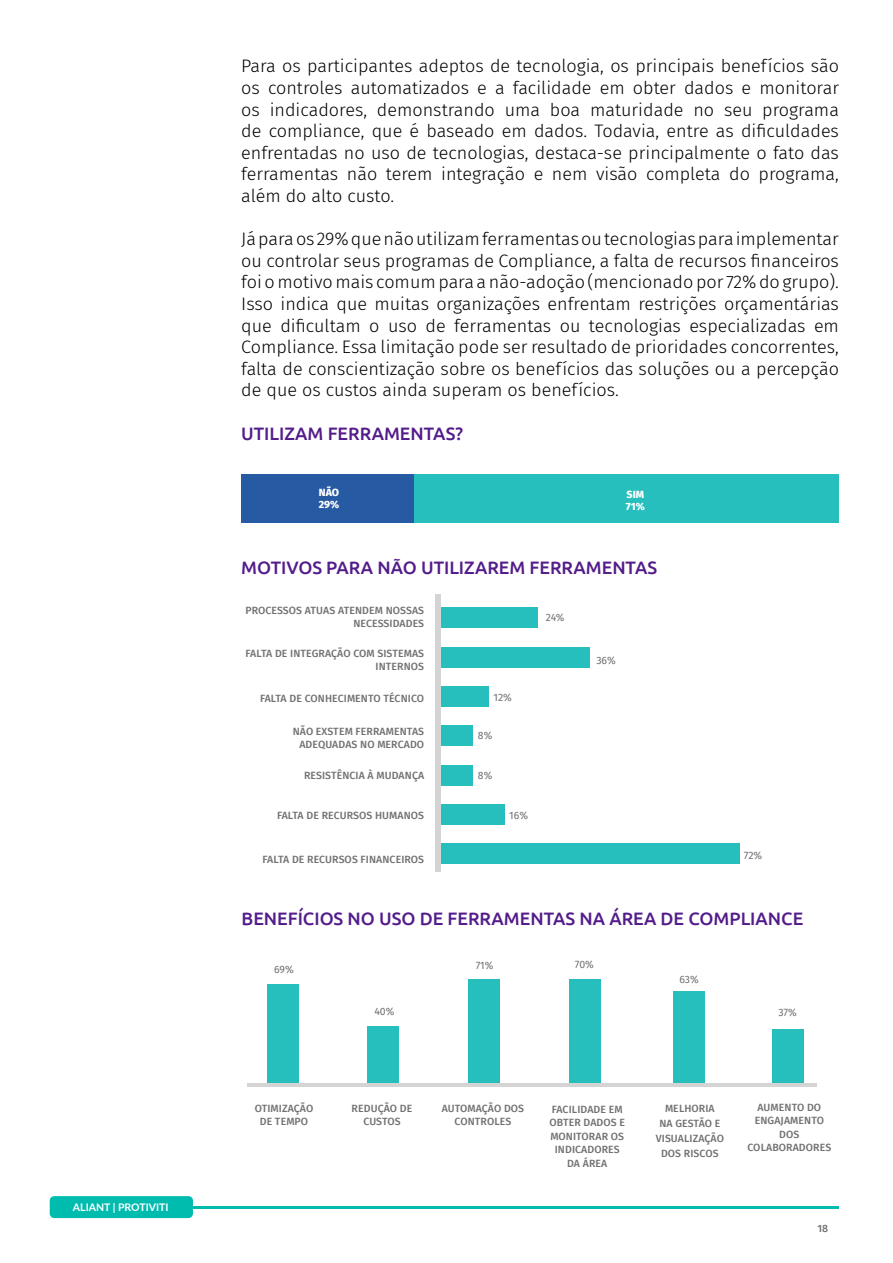
<style>
.page{position:relative;width:893px;height:1263px;background:#fff}
.page>*{position:absolute;margin:0;border:0;box-sizing:border-box;transform-origin:0 0}
.t1{font:300 18px/21.6px "Fira Sans";color:#000;text-align:justify}
.t2{font:500 18px "Ubuntu";color:#531c8a}
.t3{font:500 10.5px/13.5px "Fira Sans";letter-spacing:.01em;color:#707070;text-align:center}
.t4{font:10.5px "Fira Sans";letter-spacing:-.01em;color:#707070}
.t5{font:700 10.5px "Lato";color:#fff}
.t6{font:800 10.5px/12.6px "Fira Sans";letter-spacing:.005em;color:#fff}
</style>
<div class="page">
<hr style="left:54px;top:1206px;width:785px;height:3px;background:#00bcaf">
<div style="left:50px;top:1196px;width:143px;height:22px;background:#00bcaf;border-radius:4px"></div>
<div style="left:241px;top:475px;width:173px;height:48px;background:#265aa3"></div>
<div style="left:414px;top:475px;width:425px;height:48px;background:#26bfbd"></div>
<div style="left:439px;top:607px;width:99px;height:20px;background:#26bfbd"></div>
<div style="left:439px;top:647px;width:151px;height:21px;background:#26bfbd"></div>
<div style="left:440px;top:686px;width:49px;height:20px;background:#26bfbd"></div>
<div style="left:439px;top:725px;width:34px;height:21px;background:#26bfbd"></div>
<div style="left:439px;top:765px;width:34px;height:20px;background:#26bfbd"></div>
<div style="left:439px;top:804px;width:65px;height:21px;background:#26bfbd"></div>
<div style="left:439px;top:843px;width:300px;height:21px;background:#26bfbd"></div>
<div style="left:435px;top:594px;width:5px;height:278px;background:#d4d4d4"></div>
<div style="left:267px;top:984px;width:31px;height:99px;background:#26bfbd"></div>
<div style="left:367px;top:1026px;width:32px;height:57px;background:#26bfbd"></div>
<div style="left:468px;top:979px;width:32px;height:104px;background:#26bfbd"></div>
<div style="left:569px;top:979px;width:31px;height:104px;background:#26bfbd"></div>
<div style="left:673px;top:991px;width:32px;height:92px;background:#26bfbd"></div>
<div style="left:772px;top:1028px;width:32px;height:55px;background:#26bfbd"></div>
<hr style="left:248px;top:1083px;width:569px;height:4px;background:#d4d4d4">
<p class="t5" style="left:73px;top:1199px;width:97px">ALIANT | PROTIVITI</p>
<p class="t1" style="left:241px;top:55px;width:599px">Para os participantes adeptos de tecnologia, os principais benefícios são os controles automatizados e a facilidade em obter dados e monitorar os indicadores, demonstrando uma boa maturidade no seu programa de compliance, que é baseado em dados. Todavia, entre as dificuldades enfrentadas no uso de tecnologias, destaca-se principalmente o fato das ferramentas não terem integração e nem visão completa do programa, além do alto custo.</p>
<p class="t1" style="left:241px;top:228px;width:599px">Já para os 29% que não utilizam ferramentas ou tecnologias para implementar ou controlar seus programas de Compliance, a falta de recursos financeiros foi o motivo mais comum para a não-adoção (mencionado por 72% do grupo).<br>Isso indica que muitas organizações enfrentam restrições orçamentárias que dificultam o uso de ferramentas ou tecnologias especializadas em Compliance. Essa limitação pode ser resultado de prioridades concorrentes, falta de conscientização sobre os benefícios das soluções ou a percepção de que os custos ainda superam os benefícios.</p>
<p class="t2" style="left:241px;top:422px;width:223px">UTILIZAM FERRAMENTAS?</p>
<p class="t6" style="left:319px;top:485px;width:22px">NÃO<br>29%</p>
<p class="t6" style="left:626px;top:487px;width:20px">SIM<br>71%</p>
<p class="t2" style="left:241px;top:556px;width:418px">MOTIVOS PARA NÃO UTILIZAREM FERRAMENTAS</p>
<p class="t3" style="left:245px;top:604px;width:180px;line-height:12.6px;text-align:right">PROCESSOS ATUAS ATENDEM NOSSAS<br>NECESSIDADES</p>
<p class="t3" style="left:246px;top:647px;width:180px;line-height:12.6px;text-align:right">FALTA DE INTEGRAÇÃO COM SISTEMAS<br>INTERNOS</p>
<p class="t3" style="left:260px;top:691px;width:166px">FALTA DE CONHECIMENTO TÉCNICO</p>
<p class="t3" style="left:293px;top:725px;width:133px;line-height:12.6px;text-align:right">NÃO EXSTEM FERRAMENTAS<br>ADEQUADAS NO MERCADO</p>
<p class="t3" style="left:304px;top:768px;width:122px">RESISTÊNCIA À MUDANÇA</p>
<p class="t3" style="left:277px;top:808px;width:149px">FALTA DE RECURSOS HUMANOS</p>
<p class="t3" style="left:263px;top:852px;width:163px">FALTA DE RECURSOS FINANCEIROS</p>
<p class="t4" style="left:546px;top:610px;width:20px">24%</p>
<p class="t4" style="left:494px;top:689px;width:20px">12%</p>
<p class="t4" style="left:478px;top:728px;width:16px">8%</p>
<p class="t4" style="left:478px;top:767px;width:16px">8%</p>
<p class="t4" style="left:509px;top:807px;width:20px">16%</p>
<p class="t4" style="left:596px;top:652px;width:21px">36%</p>
<p class="t4" style="left:744px;top:847px;width:20px">72%</p>
<p class="t2" style="left:242px;top:907px;width:563px">BENEFÍCIOS NO USO DE FERRAMENTAS NA ÁREA DE COMPLIANCE</p>
<p class="t4" style="left:274px;top:961px;width:21px">69%</p>
<p class="t4" style="left:374px;top:1003px;width:22px">40%</p>
<p class="t4" style="left:476px;top:957px;width:19px">71%</p>
<p class="t4" style="left:575px;top:956px;width:21px">70%</p>
<p class="t4" style="left:679px;top:971px;width:21px">63%</p>
<p class="t4" style="left:778px;top:1004px;width:20px">37%</p>
<p class="t3" style="left:255px;top:1101px;width:60px">OTIMIZAÇÃO<br>DE TEMPO</p>
<p class="t3" style="left:352px;top:1101px;width:62px">REDUÇÃO DE<br>CUSTOS</p>
<p class="t3" style="left:442px;top:1101px;width:84px">AUTOMAÇÃO DOS<br>CONTROLES</p>
<p class="t3" style="left:549px;top:1102px;width:77px">FACILIDADE EM<br>OBTER DADOS E<br>MONITORAR OS<br>INDICADORES<br>DA ÁREA</p>
<p class="t3" style="left:656px;top:1100px;width:70px;line-height:15px">MELHORIA<br>NA GESTÃO E<br>VISUALIZAÇÃO<br>DOS RISCOS</p>
<p class="t3" style="left:747px;top:1100px;width:85px">AUMENTO DO<br>ENGAJAMENTO<br>DOS<br>COLABORADORES</p>
<p class="t3" style="left:817px;top:1221px;width:12px">18</p>
</div>
